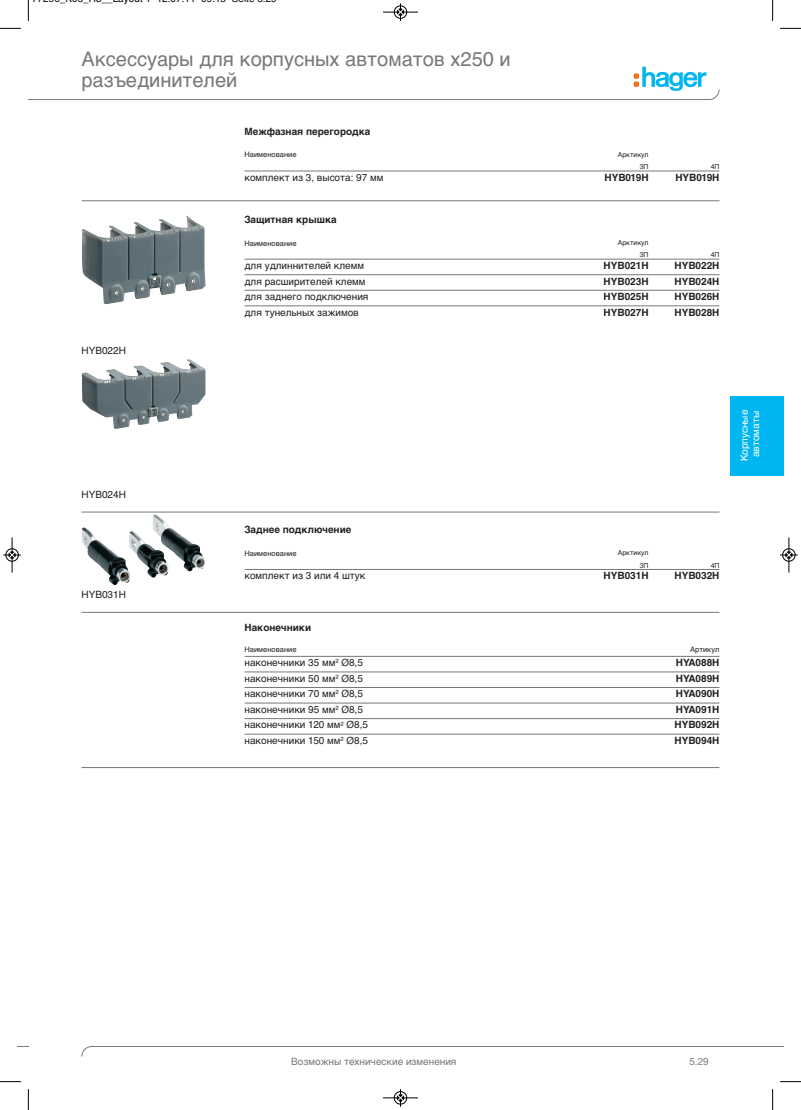
<style>
.page{position:relative;width:801px;height:1110px;background:#fff}
.page>*{position:absolute;margin:0;border:0;box-sizing:border-box;transform-origin:0 0}
.t1{font:20px/21.2px "Helvetica Cyr Upright";color:#76787b}
.t2{font:10px "Helvetica Cyr Upright";color:#231f20}
.t3{font:700 10px "Helvetica Cyr";color:#231f20}
.t4{font:10px "Helvetica Cyr Upright";color:#76787b}
.t5{font:10px/11.2px "Helvetica Cyr Upright";color:#fff;text-align:center}
.t6{font:10px "Helvetica";color:#000}
.t7{font:10px "Helvetica Neue LT";color:#76787b}
.t8{font:7.5px "Helvetica Cyr Upright";color:#231f20}
.t9{font:6.88px/12.2px "Helvetica Cyr Upright";color:#231f20;text-align:right}
.s1{font-family:"Helvetica Neue LT"}
</style>
<div class="page">
<svg style="left:28px;top:67px;width:691px;height:33px"></svg>
<svg style="left:81px;top:1046px;width:702px;height:10px"></svg>
<img style="left:82px;top:216px;width:124px;height:88px">
<img style="left:82px;top:359px;width:124px;height:70px">
<img style="left:82px;top:514px;width:124px;height:71px">
<hr style="left:244px;top:259px;width:475px;height:1px;background:#76787b">
<hr style="left:244px;top:274px;width:475px;height:1px;background:#76787b">
<hr style="left:244px;top:290px;width:475px;height:1px;background:#76787b">
<hr style="left:244px;top:305px;width:475px;height:1px;background:#76787b">
<hr style="left:244px;top:171px;width:475px;height:1px;background:#76787b">
<hr style="left:81px;top:200px;width:638px;height:1px;background:#76787b">
<hr style="left:81px;top:511px;width:638px;height:1px;background:#76787b">
<hr style="left:244px;top:569px;width:475px;height:1px;background:#76787b">
<hr style="left:81px;top:612px;width:638px;height:1px;background:#76787b">
<hr style="left:244px;top:656px;width:475px;height:1px;background:#76787b">
<hr style="left:244px;top:671px;width:475px;height:1px;background:#76787b">
<hr style="left:244px;top:687px;width:475px;height:1px;background:#76787b">
<hr style="left:244px;top:702px;width:475px;height:1px;background:#76787b">
<hr style="left:244px;top:718px;width:475px;height:1px;background:#76787b">
<hr style="left:244px;top:733px;width:475px;height:1px;background:#76787b">
<div style="left:730px;top:396px;width:53px;height:79px;background:#00b6f0"></div>
<hr style="left:81px;top:767px;width:638px;height:1px;background:#76787b">
<svg style="left:28px;top:0;width:1px;height:21px"></svg>
<svg style="left:0;top:28px;width:21px;height:1px"></svg>
<svg style="left:772px;top:0;width:1px;height:21px"></svg>
<svg style="left:780px;top:28px;width:21px;height:1px"></svg>
<svg style="left:28px;top:1089px;width:1px;height:20px"></svg>
<svg style="left:772px;top:1089px;width:1px;height:20px"></svg>
<div style="left:394px;top:5px;width:13px;height:14px;border:1px solid #fff;border-radius:50%"></div>
<hr style="left:383px;top:12px;width:35px;height:1px;background:#000">
<div style="left:394px;top:6px;width:13px;height:13px;border:1px solid #000;border-radius:50%"></div>
<svg style="left:397px;top:3px;width:7px;height:18px"></svg>
<div style="left:394px;top:1090px;width:13px;height:14px;border:1px solid #fff;border-radius:50%"></div>
<hr style="left:383px;top:1097px;width:35px;height:1px;background:#000">
<div style="left:394px;top:1091px;width:13px;height:12px;border:1px solid #000;border-radius:50%"></div>
<svg style="left:397px;top:1089px;width:7px;height:17px"></svg>
<div style="left:5px;top:548px;width:14px;height:13px;border:1px solid #fff;border-radius:50%"></div>
<hr style="left:12px;top:537px;width:1px;height:35px;background:#000">
<div style="left:6px;top:548px;width:13px;height:13px;border:1px solid #000;border-radius:50%"></div>
<svg style="left:3px;top:551px;width:18px;height:7px"></svg>
<hr style="left:788px;top:537px;width:1px;height:35px;background:#000">
<div style="left:782px;top:548px;width:13px;height:13px;border:1px solid #000;border-radius:50%"></div>
<svg style="left:780px;top:551px;width:17px;height:7px"></svg>
<p class="t6" style="left:60px;top:-5px;width:7px">_</p>
<p class="t6" style="left:83px;top:-5px;width:7px">_</p>
<p class="t6" style="left:102px;top:-5px;width:29px">__ y</p>
<p class="t6" style="left:168px;top:-5px;width:18px">. .</p>
<p class="t6" style="left:263px;top:-5px;width:4px">.</p>
<h1 class="t1" style="left:81px;top:50px;width:430px">Аксессуары для корпусных автоматов x250 и разъединителей</h1>
<p class="t3" style="left:244px;top:128px;width:127px">Межфазная перегородка</p>
<p class="t8" style="left:244px;top:152px;width:54px">Наименование</p>
<p class="t9" style="left:618px;top:149px;width:32px">Арктикул<br>3П</p>
<p class="t9" style="left:711px;top:161px;width:10px">4П</p>
<p class="t2" style="left:244px;top:174px;width:140px">комплект из 3, высота: 97 мм</p>
<p class="t3" style="left:604px;top:174px;width:46px">HYB019H</p>
<p class="t3" style="left:675px;top:174px;width:46px">HYB019H</p>
<p class="t3" style="left:244px;top:216px;width:94px">Защитная крышка</p>
<p class="t8" style="left:244px;top:240px;width:54px">Наименование</p>
<p class="t9" style="left:618px;top:237px;width:32px">Арктикул<br>3П</p>
<p class="t9" style="left:711px;top:249px;width:10px">4П</p>
<p class="t2" style="left:81px;top:347px;width:46px">HYB022H</p>
<p class="t2" style="left:244px;top:262px;width:121px">для удлиннителей клемм</p>
<p class="t3" style="left:603px;top:262px;width:46px">HYB021H</p>
<p class="t3" style="left:674px;top:262px;width:46px">HYB022H</p>
<p class="t2" style="left:244px;top:277px;width:123px">для расширителей клемм</p>
<p class="t3" style="left:603px;top:277px;width:46px">HYB023H</p>
<p class="t3" style="left:674px;top:277px;width:46px">HYB024H</p>
<p class="t2" style="left:244px;top:293px;width:125px">для заднего подключения</p>
<p class="t3" style="left:603px;top:293px;width:46px">HYB025H</p>
<p class="t3" style="left:674px;top:293px;width:46px">HYB026H</p>
<p class="t2" style="left:244px;top:308px;width:116px">для тунельных зажимов</p>
<p class="t3" style="left:603px;top:308px;width:46px">HYB027H</p>
<p class="t3" style="left:674px;top:308px;width:46px">HYB028H</p>
<p class="t2" style="left:81px;top:490px;width:46px">HYB024H</p>
<p class="t2" style="left:81px;top:590px;width:46px">HYB031H</p>
<p class="t5" style="left:740px;top:461px;width:53px;rotate:-90deg">Корпусные автоматы</p>
<p class="t3" style="left:244px;top:526px;width:108px">Заднее подключение</p>
<p class="t8" style="left:244px;top:550px;width:54px">Наименование</p>
<p class="t9" style="left:618px;top:547px;width:32px">Арктикул<br>3П</p>
<p class="t9" style="left:711px;top:559px;width:10px">4П</p>
<p class="t2" style="left:244px;top:572px;width:122px">комплект из 3 или 4 штук</p>
<p class="t3" style="left:603px;top:572px;width:46px">HYB031H</p>
<p class="t3" style="left:674px;top:572px;width:46px">HYB032H</p>
<p class="t3" style="left:244px;top:623px;width:68px">Наконечники</p>
<p class="t8" style="left:244px;top:646px;width:54px">Наименование</p>
<p class="t8" style="left:690px;top:646px;width:31px">Артикул</p>
<p class="t2" style="left:244px;top:658px;width:120px">наконечники 35 мм<sup>2</sup> <span class="s1">Ø</span>8,5</p>
<p class="t3" style="left:676px;top:658px;width:45px">HYA088H</p>
<p class="t2" style="left:244px;top:674px;width:120px">наконечники 50 мм<sup>2</sup> <span class="s1">Ø</span>8,5</p>
<p class="t3" style="left:676px;top:674px;width:45px">HYA089H</p>
<p class="t2" style="left:244px;top:690px;width:120px">наконечники 70 мм<sup>2</sup> <span class="s1">Ø</span>8,5</p>
<p class="t3" style="left:676px;top:690px;width:45px">HYA090H</p>
<p class="t2" style="left:244px;top:705px;width:120px">наконечники 95 мм<sup>2</sup> <span class="s1">Ø</span>8,5</p>
<p class="t3" style="left:676px;top:705px;width:45px">HYA091H</p>
<p class="t2" style="left:244px;top:721px;width:125px">наконечники 120 мм<sup>2</sup> <span class="s1">Ø</span>8,5</p>
<p class="t3" style="left:674px;top:721px;width:46px">HYB092H</p>
<p class="t2" style="left:244px;top:736px;width:125px">наконечники 150 мм<sup>2</sup> <span class="s1">Ø</span>8,5</p>
<p class="t3" style="left:674px;top:736px;width:46px">HYB094H</p>
<p class="t4" style="left:291px;top:1057px;width:167px">Возможны технические изменения</p>
<p class="t7" style="left:689px;top:1057px;width:21px">5.29</p>
</div>
